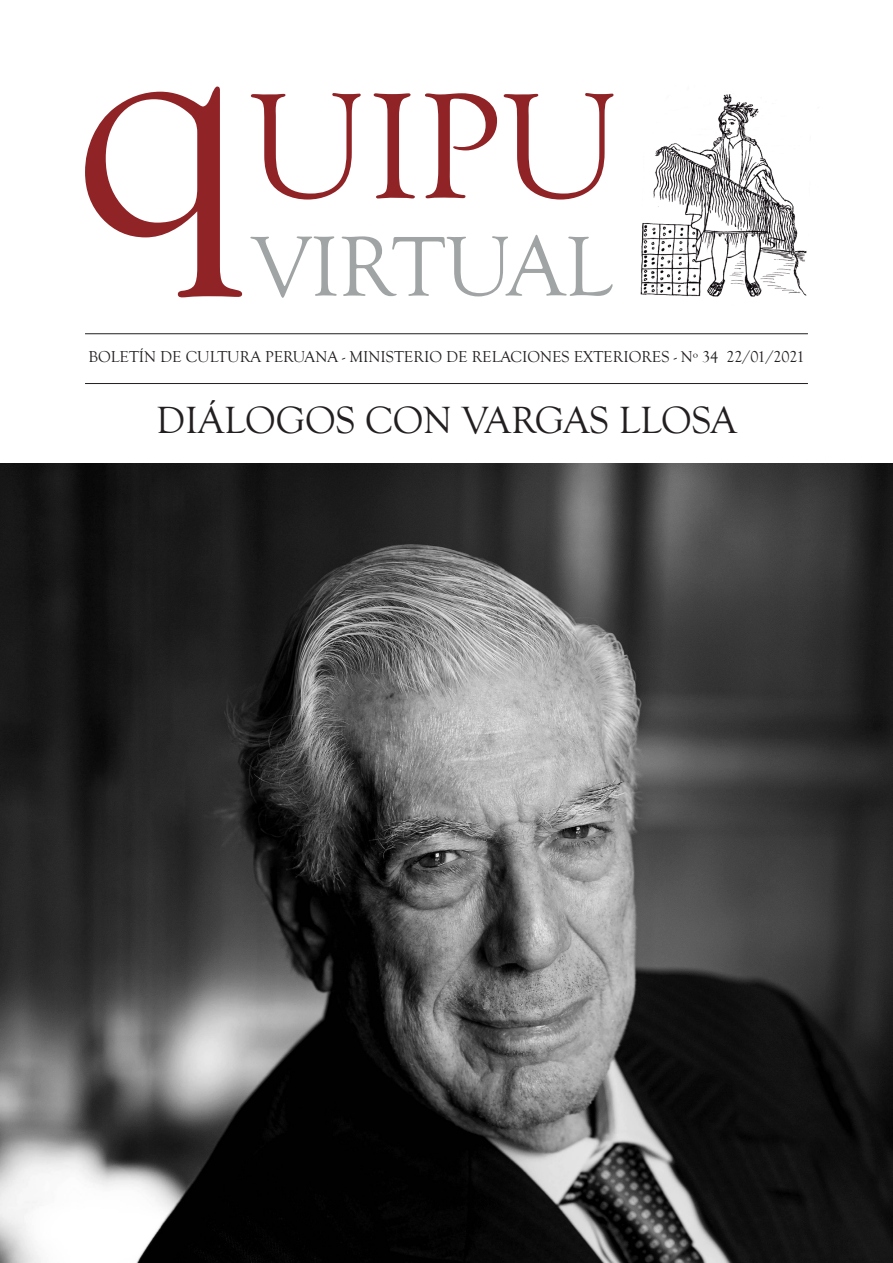
<style>
.page{position:relative;width:893px;height:1263px;background:#fff}
.page>*{position:absolute;margin:0;border:0;box-sizing:border-box;transform-origin:0 0}
.t1{font:87.45px "Goudy Old Style T";color:#a0a4a4}
.t2{font:39px "Goudy Old Style T";color:#231f20}
.t3{font:16.2px "Goudy Old Style T";color:#231f20}
</style>
<div class="page">
<svg style="left:85px;top:86px;width:157px;height:211px"></svg>
<svg style="left:251px;top:93px;width:110px;height:107px"></svg>
<svg style="left:374px;top:93px;width:41px;height:105px"></svg>
<svg style="left:425px;top:93px;width:72px;height:105px"></svg>
<svg style="left:504px;top:93px;width:109px;height:107px"></svg>
<img style="left:640px;top:94px;width:167px;height:203px">
<hr style="left:85px;top:333px;width:723px;height:1px;background:#231f20">
<hr style="left:85px;top:383px;width:723px;height:1px;background:#231f20">
<img style="left:0;top:464px;width:893px;height:799px">
<p class="t1" style="left:252px;top:219px;width:361px">VIRTUAL</p>
<p class="t3" style="left:88px;top:348px;width:718px">BOLETÍN DE CULTURA PERUANA - MINISTERIO DE RELACIONES EXTERIORES - Nº 34 22/01/2021</p>
<p class="t2" style="left:156px;top:399px;width:582px">DIÁLOGOS CON VARGAS LLOSA</p>
</div>
